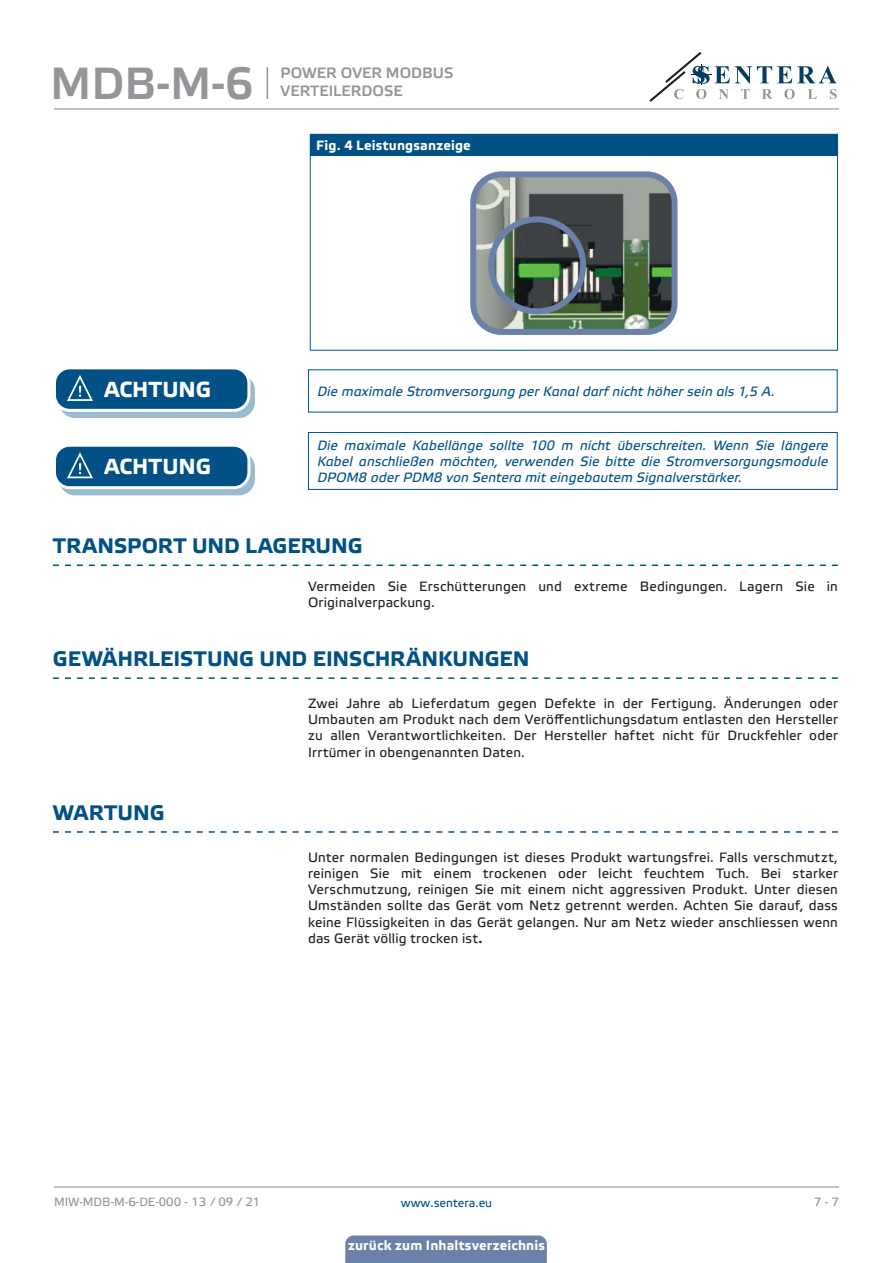
<style>
.page{position:relative;width:893px;height:1263px;background:#fff}
.page>*{position:absolute;margin:0;border:0;box-sizing:border-box;transform-origin:0 0}
.t1{font:45px "Etelka Medium Pro";color:#939598}
.t2{font:700 21.75px "Etelka Text Pro";color:#fff}
.t3{font:700 21px "Etelka Text Pro";color:#015186}
.t4{font:15px "Etelka Medium Pro";color:#939598}
.t5{font:13.5px/16.2px "Etelka Text Pro";letter-spacing:.015em;color:#231f20;text-align:justify}
.t6{font:italic 13.5px/16.2px "Etelka Text Pro";letter-spacing:.01em;color:#015186;text-align:justify}
.t7{font:700 13.5px "Etelka Text Pro";letter-spacing:.015em;color:#fff}
.t8{font:12px "Etelka Text Pro";color:#939598}
.t9{font:12px "Etelka Text Pro";color:#015186}
.s1{font-weight:700}
</style>
<div class="page">
<hr style="left:54px;top:108px;width:785px;height:1px;background:#939598">
<hr style="left:54px;top:1186px;width:785px;height:1px;background:#939598">
<svg style="left:649px;top:52px;width:188px;height:50px"></svg>
<div style="left:345px;top:1235px;width:202px;height:28px;background:#6c81aa"></div>
<div style="left:310px;top:134px;width:527px;height:22px;background:#015186"></div>
<hr style="left:310px;top:134px;width:528px;height:1px;background:#015186">
<svg style="left:837px;top:135px;width:1px;height:21px"></svg>
<hr style="left:310px;top:156px;width:1px;height:194px;background:#015186">
<hr style="left:837px;top:156px;width:1px;height:194px;background:#015186">
<hr style="left:310px;top:350px;width:528px;height:1px;background:#015186">
<img style="left:477px;top:178px;width:194px;height:150px">
<div style="left:470px;top:171px;width:208px;height:164px;border:6px solid #6c81aa;border-radius:28px"></div>
<img style="left:491px;top:219px;width:92px;height:92px;border-radius:46px">
<div style="left:488px;top:216px;width:98px;height:98px;border:6px solid #6c81aa;border-radius:50%"></div>
<svg style="left:53px;top:564px;width:785px;height:2px"></svg>
<svg style="left:53px;top:677px;width:785px;height:2px"></svg>
<div style="left:60px;top:375px;width:194px;height:42px;background:#9abacf;border-radius:15px"></div>
<div style="left:59px;top:374px;width:196px;height:44px;border:1px solid #015186;border-radius:15px"></div>
<div style="left:54px;top:368px;width:195px;height:42px;background:#015186;border-radius:15px"></div>
<div style="left:53px;top:366px;width:197px;height:46px;border:3px solid #fff;border-radius:15px"></div>
<svg style="left:66px;top:375px;width:38px;height:36px"></svg>
<svg style="left:60px;top:452px;width:194px;height:43px"></svg>
<div style="left:59px;top:452px;width:196px;height:43px;border:1px solid #015186;border-radius:15px"></div>
<div style="left:54px;top:445px;width:195px;height:43px;background:#015186;border-radius:15px"></div>
<div style="left:53px;top:444px;width:197px;height:45px;border:3px solid #fff;border-radius:15px"></div>
<svg style="left:66px;top:452px;width:38px;height:36px"></svg>
<div style="left:308px;top:432px;width:530px;height:58px;border:1px solid #015186"></div>
<svg style="left:53px;top:831px;width:785px;height:2px"></svg>
<hr style="left:267px;top:67px;width:1px;height:32px;background:#939598">
<h1 class="t1" style="left:50px;top:59px;width:205px">MDB-M-6</h1>
<p class="t4" style="left:281px;top:65px;width:174px">POWER OVER MODBUS</p>
<p class="t4" style="left:281px;top:83px;width:124px">VERTEILERDOSE</p>
<p class="t7" style="left:316px;top:138px;width:156px">Fig. 4 Leistungsanzeige</p>
<h2 class="t2" style="left:104px;top:377px;width:108px">ACHTUNG</h2>
<p class="t6" style="left:317px;top:384px;width:459px">Die maximale Stromversorgung per Kanal darf nicht höher sein als 1,5 A.</p>
<h2 class="t2" style="left:104px;top:454px;width:108px">ACHTUNG</h2>
<p class="t6" style="left:317px;top:438px;width:512px">Die maximale Kabellänge sollte 100 m nicht überschreiten. Wenn Sie längere Kabel anschließen möchten, verwenden Sie bitte die Stromversorgungsmodule DPOM8 oder PDM8 von Sentera mit eingebautem Signalverstärker.</p>
<h3 class="t3" style="left:53px;top:534px;width:311px">TRANSPORT UND LAGERUNG</h3>
<p class="t5" style="left:308px;top:579px;width:531px">Vermeiden Sie Erschütterungen und extreme Bedingungen. Lagern Sie in<br>Originalverpackung.</p>
<h3 class="t3" style="left:53px;top:647px;width:478px">GEWÄHRLEISTUNG UND EINSCHRÄNKUNGEN</h3>
<p class="t5" style="left:308px;top:696px;width:531px">Zwei Jahre ab Lieferdatum gegen Defekte in der Fertigung. Änderungen oder Umbauten am Produkt nach dem Veröffentlichungsdatum entlasten den Hersteller zu allen Verantwortlichkeiten. Der Hersteller haftet nicht für Druckfehler oder Irrtümer in obengenannten Daten.</p>
<h3 class="t3" style="left:53px;top:801px;width:113px">WARTUNG</h3>
<p class="t5" style="left:308px;top:850px;width:531px">Unter normalen Bedingungen ist dieses Produkt wartungsfrei. Falls verschmutzt, reinigen Sie mit einem trockenen oder leicht feuchtem Tuch. Bei starker Verschmutzung, reinigen Sie mit einem nicht aggressiven Produkt. Unter diesen Umständen sollte das Gerät vom Netz getrennt werden. Achten Sie darauf, dass keine Flüssigkeiten in das Gerät gelangen. Nur am Netz wieder anschliessen wenn das Gerät völlig trocken ist<span class="s1">.</span></p>
<p class="t8" style="left:54px;top:1195px;width:208px">MIW-MDB-M-6-DE-000 - 13 / 09 / 21</p>
<p class="t9" style="left:401px;top:1196px;width:93px">www.sentera.eu</p>
<p class="t8" style="left:814px;top:1195px;width:27px">7 - 7</p>
<p class="t7" style="left:348px;top:1238px;width:198px">zurück zum Inhaltsverzeichnis</p>
</div>
